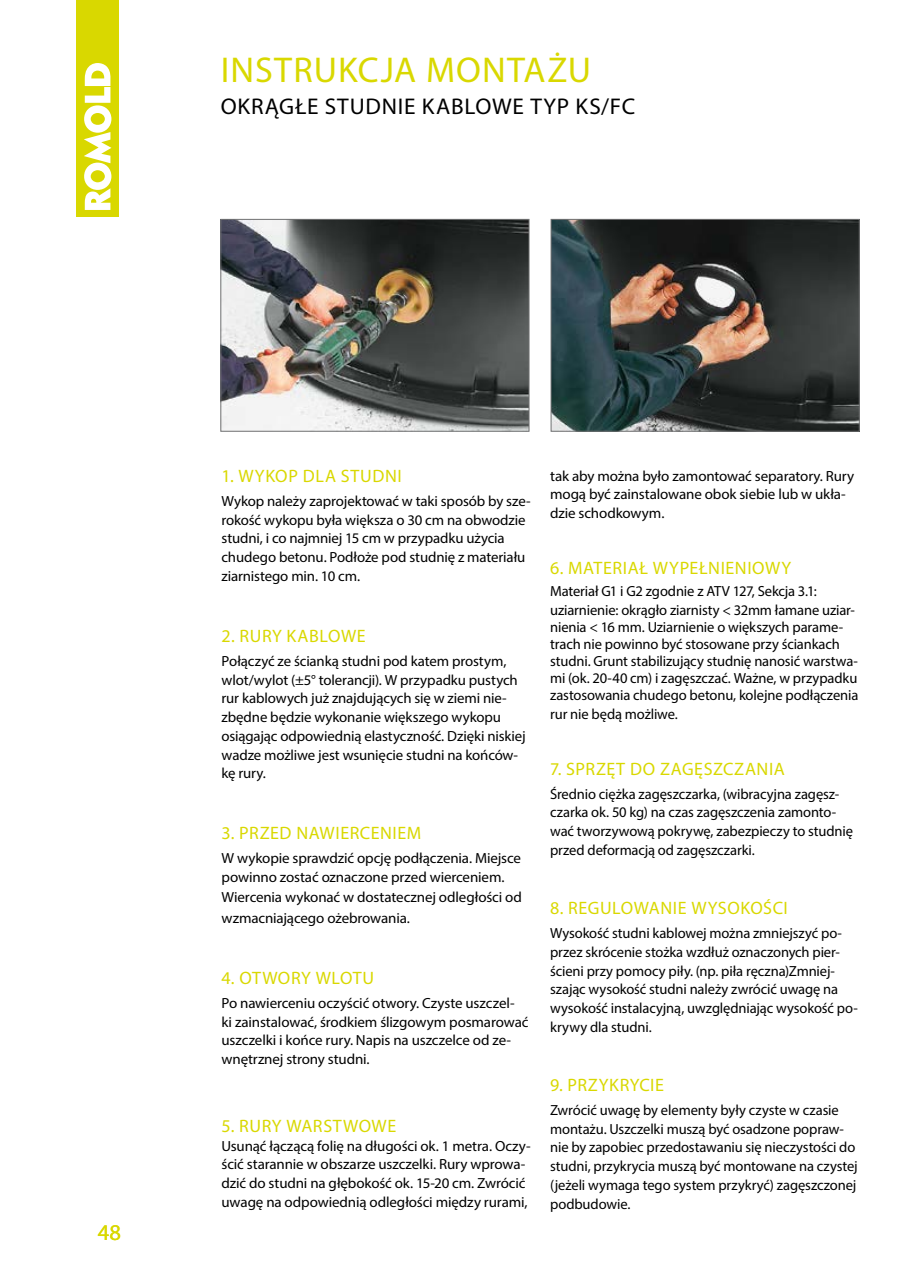
<style>
.page{position:relative;width:915px;height:1263px;background:#fff}
.page>*{position:absolute;margin:0;border:0;box-sizing:border-box;transform-origin:0 0}
.t1{font:36px "Myriad Pro";letter-spacing:.03em;color:#d9d800}
.t2{font:22.8px "Myriad Pro";letter-spacing:.035em;color:#000}
.t3{font:22.5px "Myriad Pro";color:#d9d800}
.t4{font:18px "Myriad Pro";letter-spacing:.03em;color:#d9d800}
.t5{font:14.7px/18.8px "Myriad Pro";letter-spacing:-.01em;color:#000}
</style>
<div class="page">
<img style="left:552px;top:221px;width:305px;height:209px">
<div style="left:550px;top:219px;width:309px;height:213px;border:1px solid #707172"></div>
<img style="left:222px;top:221px;width:305px;height:209px">
<div style="left:220px;top:219px;width:309px;height:213px;border:1px solid #707172"></div>
<div style="left:77px;top:0;width:42px;height:217px;background:#d9d800"></div>
<svg style="left:84px;top:63px;width:27px;height:147px"></svg>
<h1 class="t1" style="left:221px;top:48px;width:372px">INSTRUKCJA MONTAŻU</h1>
<h2 class="t2" style="left:220px;top:92px;width:416px">OKRĄGŁE STUDNIE KABLOWE TYP KS/FC</h2>
<h3 class="t3" style="left:98px;top:1218px;width:25px">48</h3>
<p class="t4" style="left:221px;top:465px;width:182px">1. WYKOP DLA STUDNI</p>
<p class="t5" style="left:221px;top:491px;width:310px">Wykop należy zaprojektować w taki sposób by sze&shy;rokość wykopu była większa o 30 cm na obwodzie studni, i co najmniej 15 cm w przypadku użycia chudego betonu. Podłoże pod studnię z materiału ziarnistego min. 10 cm.</p>
<p class="t4" style="left:221px;top:625px;width:146px">2. RURY KABLOWE</p>
<p class="t5" style="left:221px;top:651px;width:305px">Połączyć ze ścianką studni pod katem prostym, wlot/wylot (±5° tolerancji). W przypadku pustych rur kablowych już znajdujących się w ziemi nie&shy;zbędne będzie wykonanie większego wykopu osiągając odpowiednią elastyczność. Dzięki niskiej wadze możliwe jest wsunięcie studni na końców&shy;kę rury.</p>
<p class="t4" style="left:221px;top:822px;width:201px">3. PRZED NAWIERCENIEM</p>
<p class="t5" style="left:221px;top:849px;width:301px">W wykopie sprawdzić opcję podłączenia. Miejsce powinno zostać oznaczone przed wierceniem.</p>
<p class="t5" style="left:221px;top:887px;width:302px;line-height:20.4px">Wiercenia wykonać w dostatecznej odległości od wzmacniającego ożebrowania.</p>
<p class="t4" style="left:221px;top:967px;width:154px">4. OTWORY WLOTU</p>
<p class="t5" style="left:221px;top:993px;width:308px">Po nawierceniu oczyścić otwory. Czyste uszczel&shy;ki zainstalować, środkiem ślizgowym posmarować uszczelki i końce rury. Napis na uszczelce od ze&shy;wnętrznej strony studni.</p>
<p class="t4" style="left:221px;top:1115px;width:176px">5. RURY WARSTWOWE</p>
<p class="t5" style="left:221px;top:1136px;width:310px">Usunąć łączącą folię na długości ok. 1 metra. Oczy&shy;ścić starannie w obszarze uszczelki. Rury wprowa&shy;dzić do studni na głębokość ok. 15-20 cm. Zwrócić uwagę na odpowiednią odległości między rurami,</p>
<p class="t5" style="left:550px;top:466px;width:305px">tak aby można było zamontować separatory. Rury mogą być zainstalowane obok siebie lub w ukła&shy;dzie schodkowym.</p>
<p class="t4" style="left:550px;top:557px;width:242px">6. MATERIAŁ WYPEŁNIENIOWY</p>
<p class="t5" style="left:550px;top:582px;width:306px">Materiał G1 i G2 zgodnie z ATV 127, Sekcja 3.1: uziarnienie: okrągło ziarnisty &lt; 32mm łamane uziar-</p>
<p class="t5" style="left:550px;top:618px;width:309px;line-height:17px">nienia &lt; 16 mm. Uziarnienie o większych parame&shy;trach nie powinno być stosowane przy ściankach studni. Grunt stabilizujący studnię nanosić warstwa&shy;mi (ok. 20-40 cm) i zagęszczać. Ważne, w przypadku zastosowania chudego betonu, kolejne podłączenia</p>
<p class="t5" style="left:550px;top:704px;width:129px">rur nie będą możliwe.</p>
<p class="t4" style="left:550px;top:758px;width:236px">7. SPRZĘT DO ZAGĘSZCZANIA</p>
<p class="t5" style="left:550px;top:784px;width:304px">Średnio ciężka zagęszczarka, (wibracyjna zagęsz&shy;czarka ok. 50 kg) na czas zagęszczenia zamonto&shy;wać tworzywową pokrywę, zabezpieczy to studnię przed deformacją od zagęszczarki.</p>
<p class="t4" style="left:550px;top:897px;width:239px">8. REGULOWANIE WYSOKOŚCI</p>
<p class="t5" style="left:550px;top:923px;width:309px">Wysokość studni kablowej można zmniejszyć po&shy;przez skrócenie stożka wzdłuż oznaczonych pier&shy;ścieni przy pomocy piły. (np. piła ręczna)Zmniej&shy;szając wysokość studni należy zwrócić uwagę na wysokość instalacyjną, uwzględniając wysokość po&shy;krywy dla studni.</p>
<p class="t4" style="left:550px;top:1074px;width:115px">9. PRZYKRYCIE</p>
<p class="t5" style="left:550px;top:1100px;width:309px">Zwrócić uwagę by elementy były czyste w czasie montażu. Uszczelki muszą być osadzone popraw&shy;nie by zapobiec przedostawaniu się nieczystości do studni, przykrycia muszą być montowane na czystej (jeżeli wymaga tego system przykryć) zagęszczonej podbudowie.</p>
</div>
